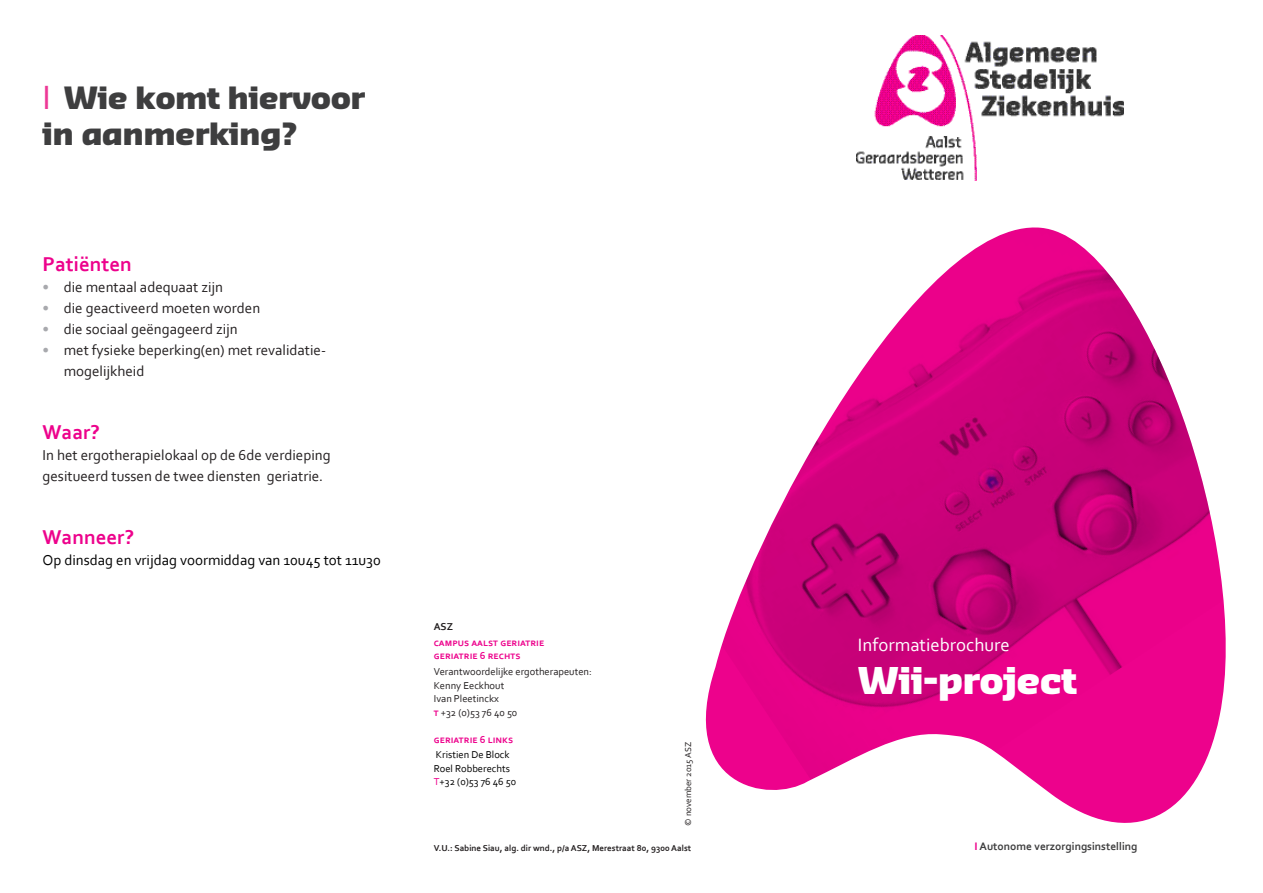
<style>
.page{position:relative;width:1263px;height:893px;background:#fff}
.page>*{position:absolute;margin:0;border:0;box-sizing:border-box;transform-origin:0 0}
.BR_A4_COVER_titel1{font:900 36px "Sansa Pro";color:#fff}
.t1{font:900 30px/36px "Sansa Pro";color:#3e3e3f}
.BR_A4_BODY_10pt{font:700 21px "Corbel";color:#ed028c}
.BR_A4_TUSSENTITEL{font:700 21px "Corbel";color:#ed028c}
.BR_A4_COVER_titel2{font:18.75px "Corbel";color:#fff}
.BR_A4_BODY_10pt-2{font:15px/21px "Corbel";color:#231f20}
.BR_A4_BODY_10pt-3{font:15px "Corbel";color:#000}
.t2{font:700 11.4px "Corbel";color:#3e3e3f}
.t3{font:10.5px/13.5px "Corbel";color:#231f20}
.t4{font:700 10.5px/13.5px "Corbel";color:#ed028c}
.t5{font:10.5px/13.5px "Corbel";color:#000}
.t6{font:700 10.5px "Corbel";color:#231f20}
.t7{font:700 9px "Corbel";color:#231f20}
.t8{font:9px "Corbel";color:#231f20}
.s1{font-family:"Corbel";font-weight:400;font-size:35.25px;color:#ed3896}
.s2{color:#a8a9ad}
.s3{font-weight:700;color:#ed028c}
.s4{color:#ed028c}
</style>
<div class="page">
<img style="left:705px;top:227px;width:521px;height:596px">
<img style="left:857px;top:35px;width:267px;height:146px">
<p class="t1" style="left:43px;top:79px;width:324px"><span class="s1">I</span> Wie komt hiervoor in aanmerking?</p>
<p class="BR_A4_TUSSENTITEL" style="left:43px;top:251px;width:91px">Patiënten</p>
<p class="BR_A4_BODY_10pt-2" style="left:43px;top:276px;width:182px"><span class="s2">•</span> die mentaal adequaat zijn</p>
<p class="BR_A4_BODY_10pt-2" style="left:43px;top:297px;width:219px"><span class="s2">•</span> die geactiveerd moeten worden</p>
<p class="BR_A4_BODY_10pt-2" style="left:43px;top:318px;width:197px"><span class="s2">•</span> die sociaal geëngageerd zijn</p>
<p class="BR_A4_BODY_10pt-2" style="left:64px;top:339px;width:264px;text-indent:-21px"><span class="s2">•</span> met fysieke beperking(en) met revalidatie&shy;mogelijkheid</p>
<p class="BR_A4_BODY_10pt" style="left:43px;top:419px;width:59px">Waar?</p>
<p class="BR_A4_BODY_10pt-2" style="left:43px;top:444px;width:290px">In het ergotherapielokaal op de 6de verdieping</p>
<p class="BR_A4_BODY_10pt-2" style="left:43px;top:465px;width:282px">gesitueerd tussen de twee diensten geriatrie.</p>
<p class="BR_A4_BODY_10pt" style="left:43px;top:524px;width:93px">Wanneer?</p>
<p class="BR_A4_BODY_10pt-3" style="left:43px;top:550px;width:340px">Op dinsdag en vrijdag voormiddag van 10u45 tot 11u30</p>
<p class="t6" style="left:434px;top:620px;width:21px">ASZ</p>
<p class="t4" style="left:434px;top:635px;width:112px">campus aalst geriatrie geriatrie 6 rechts</p>
<p class="t3" style="left:434px;top:664px;width:160px">Verantwoordelijke ergotherapeuten:</p>
<p class="t3" style="left:434px;top:678px;width:72px">Kenny Eeckhout<br>Ivan Pleetinckx</p>
<p class="t3" style="left:434px;top:705px;width:85px"><span class="s3">t</span> +32 (0)53 76 40 50</p>
<p class="t4" style="left:434px;top:732px;width:81px">geriatrie 6 links</p>
<p class="t5" style="left:434px;top:748px;width:78px">Kristien De Block<br>Roel Robberechts</p>
<p class="t5" style="left:434px;top:775px;width:84px"><span class="s4">T</span>+32 (0)53 76 46 50</p>
<p class="t8" style="left:683px;top:826px;width:85px;rotate:-90deg">© november 2015 ASZ</p>
<p class="t7" style="left:434px;top:843px;width:259px">V.U.: Sabine Siau, alg. dir wnd., p/a ASZ, Merestraat 80, 9300 Aalst</p>
<p class="BR_A4_COVER_titel2" style="left:858px;top:633px;width:153px">Informatiebrochure</p>
<p class="BR_A4_COVER_titel1" style="left:858px;top:657px;width:220px">Wii-project</p>
<p class="t2" style="left:974px;top:839px;width:164px"><span class="s4">I</span> Autonome verzorgingsinstelling</p>
</div>
